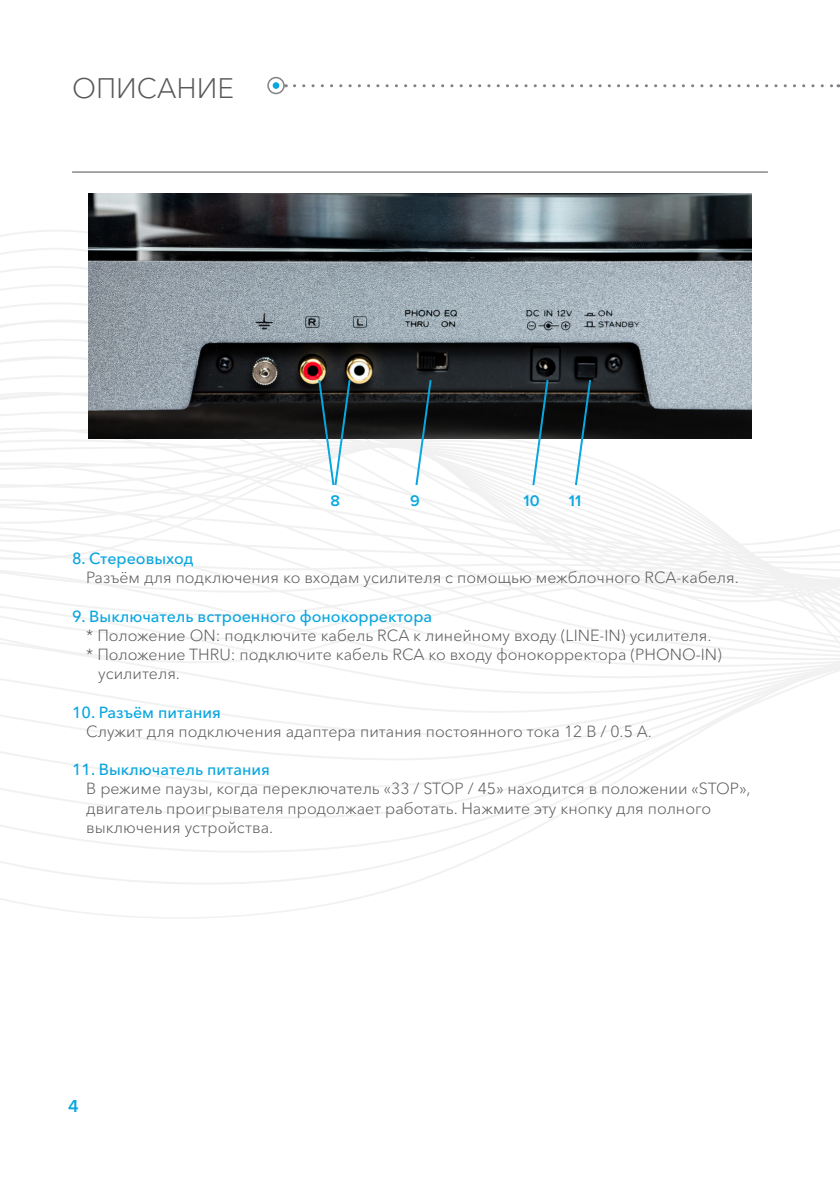
<style>
.page{position:relative;width:840px;height:1191px;background:#fff}
.page>*{position:absolute;margin:0;border:0;box-sizing:border-box;transform-origin:0 0}
.Elac_Head{font:300 28px "Avenir Next Cyr W00";color:#57585a}
.t1{font:600 18px "Proxima Nova A";color:#08a7e0}
.t2{font:300 16px/19.2px "Avenir Next Cyr W00";color:#57585a}
.t3{font:500 16px "Avenir Next Cyr W00";color:#08a7e0}
.t4{font:600 16px "Proxima Nova A";color:#08a7e0}
</style>
<div class="page">
<svg style="left:294px;top:84px;width:544px;height:3px"></svg>
<div style="left:272px;top:82px;width:7px;height:7px;background:#08a7e0;border-radius:50%"></div>
<div style="left:267px;top:77px;width:17px;height:17px;border:2px solid #808285;border-radius:50%"></div>
<hr style="left:72px;top:171px;width:695px;height:1px;background:#505052">
<svg style="left:0;top:772px;width:633px;height:27px"></svg>
<svg style="left:0;top:271px;width:839px;height:488px"></svg>
<svg style="left:0;top:391px;width:839px;height:278px"></svg>
<img style="left:89px;top:193px;width:661px;height:245px">
<svg style="left:317px;top:378px;width:34px;height:109px"></svg>
<svg style="left:414px;top:378px;width:18px;height:109px"></svg>
<svg style="left:531px;top:378px;width:18px;height:109px"></svg>
<svg style="left:573px;top:378px;width:19px;height:109px"></svg>
<p class="Elac_Head" style="left:72px;top:72px;width:163px">ОПИСАНИЕ</p>
<p class="t4" style="left:330px;top:492px;width:11px">8</p>
<p class="t4" style="left:410px;top:492px;width:11px">9</p>
<p class="t4" style="left:523px;top:492px;width:17px">10</p>
<p class="t4" style="left:568px;top:492px;width:14px">11</p>
<p class="t3" style="left:72px;top:549px;width:123px">8. Стереовыход</p>
<p class="t2" style="left:86px;top:568px;width:653px">Разъём для подключения ко входам усилителя с помощью межблочного RCA-кабеля.</p>
<p class="t3" style="left:72px;top:606px;width:361px">9. Выключатель встроенного фонокорректора</p>
<p class="t2" style="left:86px;top:625px;width:626px">* Положение ON: подключите кабель RCA к линейному входу (LINE-IN) усилителя.</p>
<p class="t2" style="left:98px;top:645px;width:625px;text-indent:-12px">* Положение THRU: подключите кабель RCA ко входу фонокорректора (PHONO-IN) усилителя.</p>
<p class="t3" style="left:72px;top:702px;width:150px">10. Разъём питания</p>
<p class="t2" style="left:86px;top:721px;width:567px">Служит для подключения адаптера питания постоянного тока 12 В / 0.5 А.</p>
<p class="t3" style="left:72px;top:760px;width:199px">11. Выключатель питания</p>
<p class="t2" style="left:86px;top:779px;width:665px">В режиме паузы, когда переключатель «33 / STOP / 45» находится в положении «STOP», двигатель проигрывателя продолжает работать. Нажмите эту кнопку для полного выключения устройства.</p>
<p class="t1" style="left:68px;top:1095px;width:12px">4</p>
</div>
